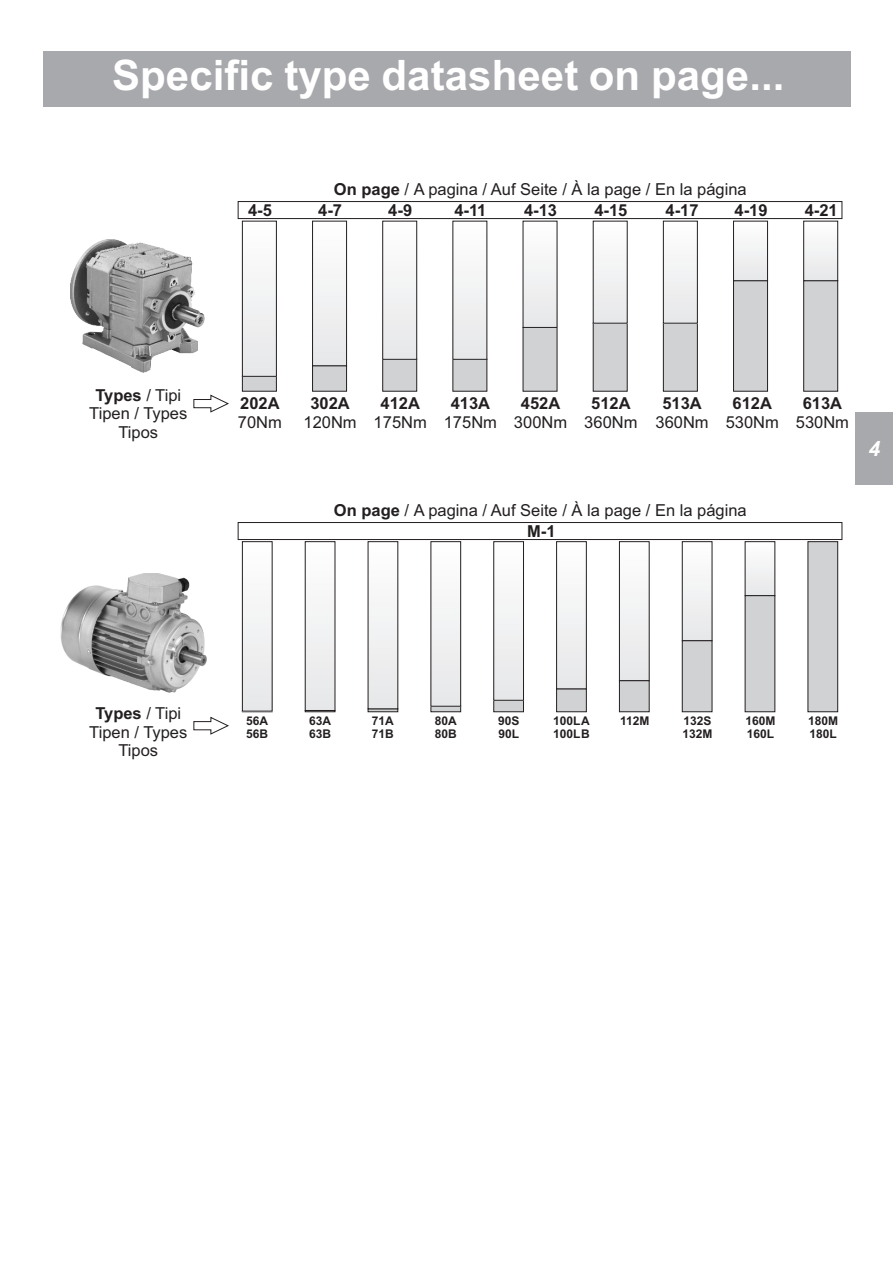
<style>
.page{position:relative;width:893px;height:1263px;background:#fff}
.page>*{position:absolute;margin:0;border:0;box-sizing:border-box;transform-origin:0 0}
.t1{font:700 42px "Arial";color:#fff}
.t2{font:italic 700 21px "Arial";color:#fff}
.t3{font:16.5px/18.5px "Arial";color:#231f20;text-align:center}
.t4{font:700 16.5px "Arial";color:#231f20}
.t5{font:700 12px/13.4px "Arial";color:#231f20}
.s1{font-weight:700}
</style>
<div class="page">
<img style="left:60px;top:573px;width:147px;height:119px">
<img style="left:70px;top:239px;width:134px;height:133px">
<svg style="left:242px;top:711px;width:31px;height:1px"></svg>
<svg style="left:304px;top:710px;width:32px;height:2px"></svg>
<div style="left:238px;top:522px;width:604px;height:18px;border:1px solid #231f20"></div>
<svg style="left:367px;top:708px;width:32px;height:4px"></svg>
<svg style="left:430px;top:707px;width:31px;height:5px"></svg>
<svg style="left:556px;top:689px;width:31px;height:23px"></svg>
<svg style="left:493px;top:701px;width:31px;height:11px"></svg>
<div style="left:494px;top:542px;width:29px;height:158px;background:#f2f3f4"></div>
<div style="left:493px;top:541px;width:31px;height:160px;border:1px solid #231f20"></div>
<div style="left:557px;top:542px;width:29px;height:147px;background:#f2f3f4"></div>
<div style="left:556px;top:541px;width:31px;height:148px;border:1px solid #231f20"></div>
<div style="left:619px;top:542px;width:30px;height:139px;background:#f2f3f4"></div>
<div style="left:619px;top:541px;width:31px;height:140px;border:1px solid #231f20"></div>
<div style="left:682px;top:542px;width:30px;height:99px;background:#f2f3f4"></div>
<div style="left:682px;top:541px;width:30px;height:100px;border:1px solid #231f20"></div>
<div style="left:745px;top:542px;width:30px;height:54px;background:#f2f3f4"></div>
<div style="left:242px;top:542px;width:30px;height:169px;background:#f2f3f4"></div>
<div style="left:242px;top:541px;width:31px;height:170px;border:1px solid #231f20"></div>
<div style="left:305px;top:542px;width:30px;height:168px;background:#f2f3f4"></div>
<div style="left:305px;top:541px;width:30px;height:170px;border:1px solid #231f20"></div>
<div style="left:368px;top:542px;width:30px;height:167px;background:#f2f3f4"></div>
<div style="left:431px;top:542px;width:30px;height:164px;background:#f2f3f4"></div>
<div style="left:430px;top:541px;width:31px;height:166px;border:1px solid #231f20"></div>
<svg style="left:619px;top:680px;width:31px;height:32px"></svg>
<svg style="left:681px;top:640px;width:32px;height:72px;background:#c3c4c6"></svg>
<svg style="left:744px;top:595px;width:32px;height:117px;background:#c5c5c7"></svg>
<svg style="left:807px;top:541px;width:31px;height:171px;background:#c5c6c8"></svg>
<svg style="left:194px;top:717px;width:35px;height:17px"></svg>
<svg style="left:242px;top:377px;width:35px;height:15px"></svg>
<svg style="left:312px;top:366px;width:35px;height:26px"></svg>
<svg style="left:382px;top:360px;width:35px;height:32px"></svg>
<svg style="left:452px;top:359px;width:36px;height:33px"></svg>
<svg style="left:522px;top:327px;width:36px;height:65px;background:#c3c4c6"></svg>
<svg style="left:592px;top:322px;width:36px;height:70px;background:#c6c6c8"></svg>
<svg style="left:663px;top:324px;width:35px;height:68px;background:#c5c6c8"></svg>
<div style="left:242px;top:221px;width:34px;height:155px;background:#f2f3f4"></div>
<div style="left:242px;top:221px;width:35px;height:156px;border:1px solid #231f20"></div>
<div style="left:313px;top:221px;width:34px;height:145px;background:#f2f3f4"></div>
<div style="left:312px;top:221px;width:35px;height:145px;border:1px solid #231f20"></div>
<div style="left:383px;top:221px;width:34px;height:138px;background:#f2f3f4"></div>
<div style="left:382px;top:221px;width:35px;height:139px;border:1px solid #231f20"></div>
<div style="left:453px;top:221px;width:34px;height:138px;background:#f2f3f4"></div>
<div style="left:523px;top:221px;width:34px;height:106px;background:#f2f3f4"></div>
<div style="left:593px;top:221px;width:34px;height:102px;background:#f2f3f4"></div>
<div style="left:593px;top:221px;width:35px;height:103px;border:1px solid #231f20"></div>
<div style="left:663px;top:221px;width:34px;height:102px;background:#f2f3f4"></div>
<div style="left:663px;top:221px;width:35px;height:103px;border:1px solid #231f20"></div>
<div style="left:238px;top:201px;width:604px;height:18px;border:1px solid #231f20"></div>
<svg style="left:733px;top:281px;width:35px;height:111px;background:#c5c6c8"></svg>
<svg style="left:803px;top:281px;width:35px;height:111px;background:#c6c7c9"></svg>
<div style="left:733px;top:221px;width:34px;height:60px;background:#f2f3f4"></div>
<div style="left:733px;top:221px;width:35px;height:60px;border:1px solid #231f20"></div>
<div style="left:804px;top:221px;width:34px;height:60px;background:#f2f3f4"></div>
<div style="left:803px;top:221px;width:35px;height:60px;border:1px solid #231f20"></div>
<svg style="left:194px;top:395px;width:35px;height:17px"></svg>
<div style="left:43px;top:51px;width:807px;height:55px;background:#a8a9ad"></div>
<div style="left:855px;top:412px;width:38px;height:73px;background:#a8a9ad"></div>
<h1 class="t1" style="left:112px;top:59px;width:674px">Specific type datasheet on page...</h1>
<p class="t3" style="left:334px;top:182px;width:414px"><span class="s1">On page</span> / A pagina / Auf Seite / À la page / En la página</p>
<p class="t4" style="left:248px;top:204px;width:25px">4-5</p>
<p class="t4" style="left:318px;top:204px;width:25px">4-7</p>
<p class="t4" style="left:388px;top:204px;width:25px">4-9</p>
<p class="t4" style="left:454px;top:204px;width:34px">4-11</p>
<p class="t4" style="left:524px;top:204px;width:35px">4-13</p>
<p class="t4" style="left:594px;top:204px;width:35px">4-15</p>
<p class="t4" style="left:666px;top:204px;width:35px">4-17</p>
<p class="t4" style="left:734px;top:204px;width:35px">4-19</p>
<p class="t4" style="left:805px;top:204px;width:35px">4-21</p>
<p class="t3" style="left:89px;top:387px;width:100px"><span class="s1">Types</span> / Tipi<br>Tipen / Types<br>Tipos</p>
<p class="t4" style="left:803px;top:397px;width:41px">613A</p>
<p class="t4" style="left:240px;top:397px;width:41px">202A</p>
<p class="t3" style="left:238px;top:414px;width:46px">70Nm</p>
<p class="t4" style="left:591px;top:397px;width:41px">512A</p>
<p class="t3" style="left:584px;top:414px;width:55px">360Nm</p>
<p class="t4" style="left:310px;top:397px;width:41px">302A</p>
<p class="t3" style="left:303px;top:414px;width:55px">120Nm</p>
<p class="t4" style="left:451px;top:397px;width:41px">413A</p>
<p class="t3" style="left:444px;top:414px;width:55px">175Nm</p>
<p class="t4" style="left:521px;top:397px;width:41px">452A</p>
<p class="t3" style="left:514px;top:414px;width:55px">300Nm</p>
<p class="t4" style="left:662px;top:397px;width:41px">513A</p>
<p class="t3" style="left:655px;top:414px;width:55px">360Nm</p>
<p class="t4" style="left:733px;top:397px;width:41px">612A</p>
<p class="t3" style="left:726px;top:414px;width:55px">530Nm</p>
<p class="t4" style="left:380px;top:397px;width:41px">412A</p>
<p class="t3" style="left:374px;top:414px;width:55px">175Nm</p>
<p class="t3" style="left:796px;top:414px;width:55px">530Nm</p>
<p class="t3" style="left:334px;top:503px;width:414px"><span class="s1">On page</span> / A pagina / Auf Seite / À la page / En la página</p>
<p class="t4" style="left:527px;top:525px;width:30px">M-1</p>
<p class="t2" style="left:868px;top:441px;width:13px">4</p>
<p class="t3" style="left:89px;top:706px;width:100px"><span class="s1">Types</span> / Tipi<br>Tipen / Types<br>Tipos</p>
<p class="t5" style="left:246px;top:715px;width:24px">56A<br>56B</p>
<p class="t5" style="left:309px;top:715px;width:24px">63A<br>63B</p>
<p class="t5" style="left:372px;top:715px;width:24px">71A<br>71B</p>
<p class="t5" style="left:435px;top:715px;width:24px">80A<br>80B</p>
<p class="t5" style="left:498px;top:715px;width:23px">90S<br>90L</p>
<p class="t5" style="left:553px;top:715px;width:38px">100LA<br>100LB</p>
<p class="t5" style="left:620px;top:715px;width:31px">112M</p>
<p class="t5" style="left:682px;top:715px;width:32px">132S<br>132M</p>
<p class="t5" style="left:745px;top:715px;width:32px">160M<br>160L</p>
<p class="t5" style="left:808px;top:715px;width:32px">180M<br>180L</p>
</div>
